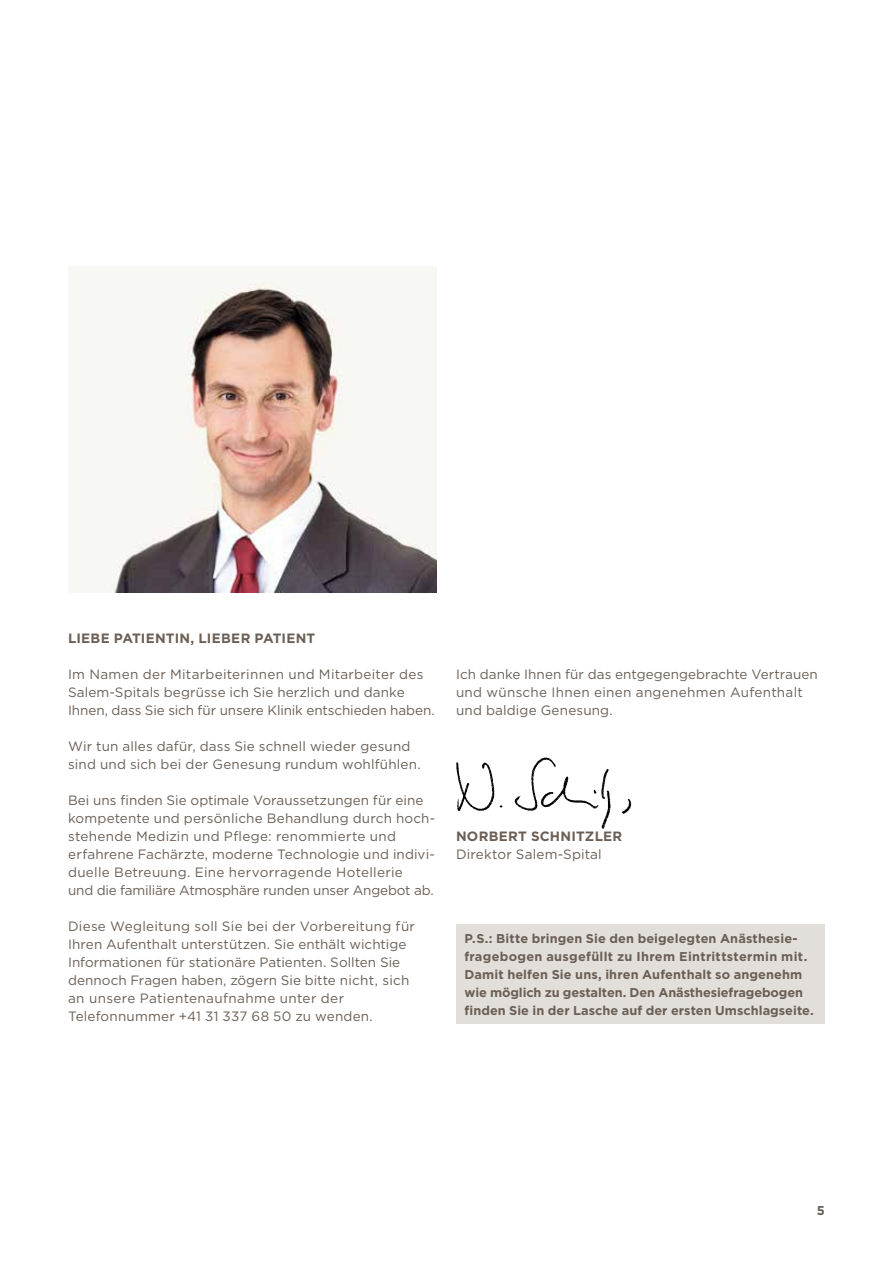
<style>
.page{position:relative;width:893px;height:1263px;background:#fff}
.page>*{position:absolute;margin:0;border:0;box-sizing:border-box;transform-origin:0 0}
.t1{font:13.5px/18px "Gotham";letter-spacing:.01em;color:#6b5f55}
.t2{font:700 13.5px "Gotham";letter-spacing:.005em;color:#6b5f55}
.t3{font:700 12.75px/18px "Gotham";letter-spacing:.005em;color:#6b5f55}
</style>
<div class="page">
<img style="left:68px;top:267px;width:369px;height:325px">
<div style="left:456px;top:924px;width:369px;height:99px;background:#e2dfdb"></div>
<img style="left:456px;top:757px;width:176px;height:72px">
<p class="t2" style="left:68px;top:629px;width:18px">Liebe</p>
<p class="t2" style="left:114px;top:629px;width:18px">Patientin</p>
<p class="t2" style="left:191px;top:629px;width:18px">, lieber</p>
<p class="t2" style="left:255px;top:629px;width:19px">Patient</p>
<p class="t1" style="left:68px;top:665px;width:368px">I m Namen der Mitarbeiterinnen und Mitarbeiter des<br>Salem-Spitals begrüsse ich Sie herzlich und danke<br>I hnen, dass Sie sich für unsere Klinik entschieden haben.</p>
<p class="t1" style="left:68px;top:737px;width:354px">Wir tun alles dafür, dass Sie schnell wieder gesund sind und sich bei der Genesung rundum wohlfühlen.</p>
<p class="t1" style="left:68px;top:791px;width:369px">Bei uns finden Sie optimale Voraussetzungen für eine kompetente und persönliche Behandlung durch hoch&shy;stehende Medizin und Pflege: renommierte und erfahrene Fachärzte, moderne Technologie und indivi&shy;duelle Betreuung. Eine hervorragende Hotellerie<br>und die familiäre Atmosphäre runden unser Angebot ab.</p>
<p class="t1" style="left:68px;top:917px;width:349px">Diese Wegleitung soll Sie bei der Vorbereitung für I hren Aufenthalt unterstützen. Sie enthält wichtige<br>I nformationen für stationäre Patienten. Sollten Sie dennoch Fragen haben, zögern Sie bitte nicht, sich an unsere Patientenaufnahme unter der Telefonnummer +41 31 337 68 50 zu wenden.</p>
<p class="t1" style="left:456px;top:665px;width:363px">Ich danke I hnen für das entgegengebrachte Vertrauen und wünsche I hnen einen angenehmen Aufenthalt und baldige Genesung.</p>
<p class="t2" style="left:456px;top:827px;width:22px">Norbert</p>
<p class="t2" style="left:531px;top:827px;width:19px">Schnitzler</p>
<p class="t1" style="left:456px;top:845px;width:147px">Direktor Salem-Spital</p>
<p class="t3" style="left:465px;top:929px;width:351px">P.S.: Bitte bringen Sie den beigelegten Anästhesie&shy;fragebogen ausgefüllt zu Ihrem Eintrittstermin mit.<br>Damit helfen Sie uns, ihren Aufenthalt so angenehm wie möglich zu gestalten. Den Anästhesiefragebogen finden Sie in der Lasche auf der ersten Umschlagseite.</p>
<p class="t3" style="left:817px;top:1201px;width:10px">5</p>
</div>
